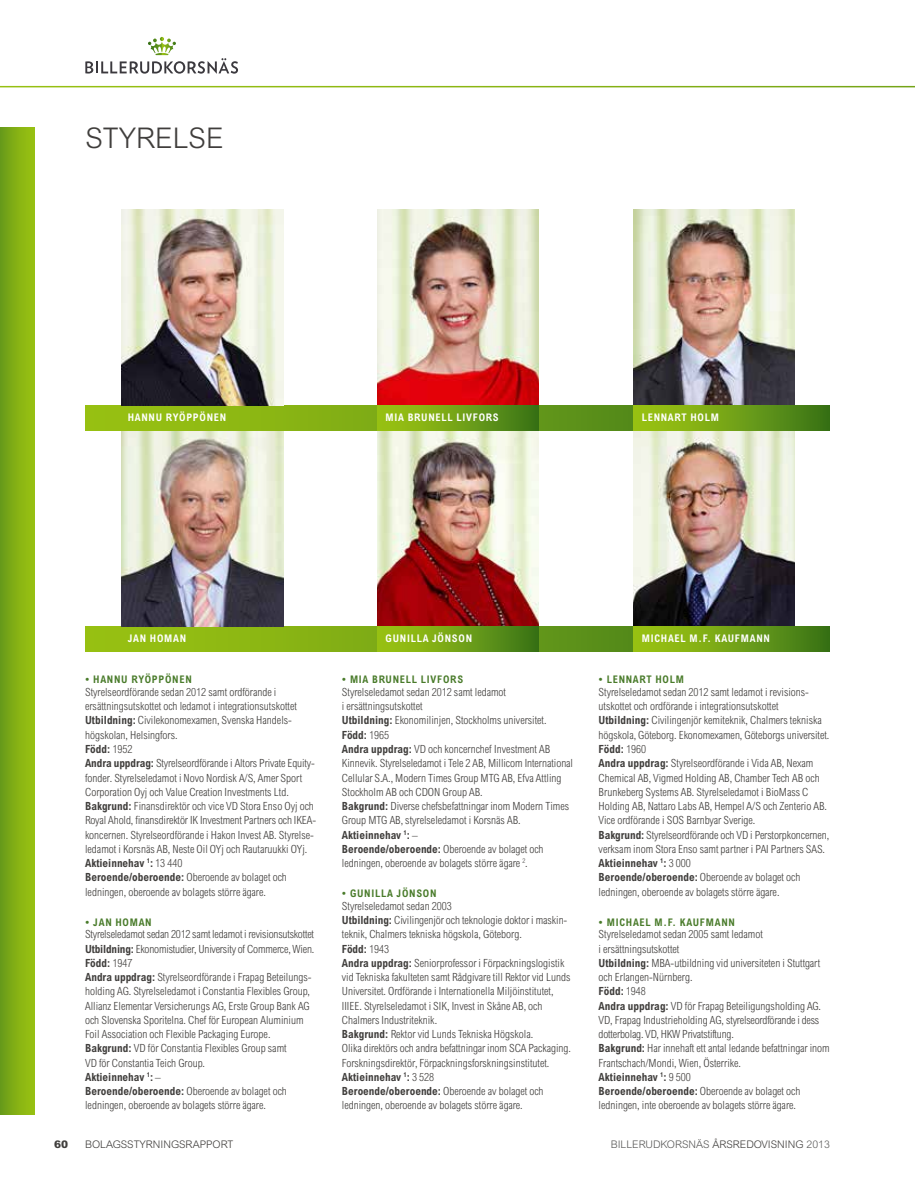
<style>
.page{position:relative;width:915px;height:1191px;background:#fff}
.page>*{position:absolute;margin:0;border:0;box-sizing:border-box;transform-origin:0 0}
.t1{font:300 28.5px "Arial MT Std";color:#403e3c}
.t2{font:300 condensed 11.25px/14.2px "Arial MT Std";color:#403e3c}
.t3{font:700 condensed 10.5px "Arial MT Std";letter-spacing:.07em;color:#497b2a}
.t4{font:700 condensed 10.5px "Arial MT Std";letter-spacing:.07em;color:#fff}
.t5{font:300 10.5px "Arial MT Std";color:#595958}
.t6{font:300 10.5px "Arial MT Std";color:#403e3c}
.t7{font:900 10.5px "Arial MT Std";color:#403e3c}
.s1{font-weight:700}
.s2{color:#403e3c}
</style>
<div class="page">
<svg style="left:85px;top:37px;width:153px;height:37px"></svg>
<div style="left:0;top:128px;width:34px;height:986px;background:linear-gradient(to right,#6a9c19,#9ac211)"></div>
<svg style="left:85px;top:626px;width:548px;height:26px;background:#7fab15"></svg>
<img style="left:633px;top:431px;width:161px;height:195px">
<img style="left:377px;top:431px;width:161px;height:195px">
<img style="left:121px;top:431px;width:162px;height:195px">
<div style="left:377px;top:626px;width:161px;height:26px;background:linear-gradient(to right,#a3ca13,#3d7719)"></div>
<div style="left:633px;top:626px;width:196px;height:26px;background:linear-gradient(to right,#a3ca13,#3d7719)"></div>
<svg style="left:85px;top:405px;width:548px;height:26px;background:#7fab15"></svg>
<img style="left:633px;top:209px;width:161px;height:196px">
<img style="left:377px;top:209px;width:161px;height:196px">
<img style="left:121px;top:209px;width:162px;height:196px">
<div style="left:377px;top:405px;width:161px;height:26px;background:linear-gradient(to right,#a3ca13,#3d7719)"></div>
<div style="left:633px;top:405px;width:196px;height:26px;background:linear-gradient(to right,#a3ca13,#3d7719)"></div>
<h1 class="t1" style="left:85px;top:122px;width:139px">STYRELSE</h1>
<p class="t4" style="left:128px;top:411px;width:100px">HANNU RYÖPPÖNEN</p>
<p class="t4" style="left:385px;top:411px;width:115px">MIA BRUNELL LIVFORS</p>
<p class="t4" style="left:641px;top:411px;width:79px">LENNART HOLM</p>
<p class="t4" style="left:128px;top:632px;width:60px">JAN HOMAN</p>
<p class="t4" style="left:385px;top:632px;width:88px">GUNILLA JÖNSON</p>
<p class="t4" style="left:641px;top:632px;width:130px">MICHAEL M.F. KAUFMANN</p>
<p class="t3" style="left:85px;top:673px;width:108px">• HANNU RYÖPPÖNEN</p>
<p class="t2" style="left:85px;top:685px;width:232px">Styrelseordförande sedan 2012 samt ordförande i ersättningsutskottet och ledamot i integrationsutskottet <span class="s1">Utbildning:</span> Civilekonomexamen, Svenska Handels&shy;högskolan, Helsingfors.<br><span class="s1">Född:</span> 1952<br><span class="s1">Andra uppdrag:</span> Styrelseordförande i Altors Private Equity&shy;fonder. Styrelseledamot i Novo Nordisk A/S, Amer Sport Corporation Oyj och Value Creation Investments Ltd.<br><span class="s1">Bakgrund:</span> Finansdirektör och vice VD Stora Enso Oyj och Royal Ahold, finansdirektör IK Investment Partners och IKEA&shy;koncernen. Styrelseordförande i Hakon Invest AB. Styrelse&shy;ledamot i Korsnäs AB, Neste Oil OYj och Rautaruukki OYj.<br><span class="s1">Aktieinnehav</span> <sup>1</sup><span class="s1">:</span> 13 440<br><span class="s1">Beroende/oberoende:</span> Oberoende av bolaget och ledningen, oberoende av bolagets större ägare.</p>
<p class="t3" style="left:85px;top:915px;width:68px">• JAN HOMAN</p>
<p class="t2" style="left:85px;top:927px;width:231px">Styrelseledamot sedan 2012 samt ledamot i revisionsutskottet <span class="s1">Utbildning:</span> Ekonomistudier, University of Commerce, Wien.<br><span class="s1">Född:</span> 1947<br><span class="s1">Andra uppdrag:</span> Styrelseordförande i Frapag Beteilungs&shy;holding AG. Styrelseledamot i Constantia Flexibles Group, Allianz Elementar Versicherungs AG, Erste Group Bank AG och Slovenska Sporitelna. Chef för European Aluminium Foil Association och Flexible Packaging Europe.<br><span class="s1">Bakgrund:</span> VD för Constantia Flexibles Group samt<br>VD för Constantia Teich Group.<br><span class="s1">Aktieinnehav</span> <sup>1</sup><span class="s1">:</span> –<br><span class="s1">Beroende/oberoende:</span> Oberoende av bolaget och ledningen, oberoende av bolagets större ägare.</p>
<p class="t3" style="left:342px;top:673px;width:123px">• MIA BRUNELL LIVFORS</p>
<p class="t2" style="left:342px;top:685px;width:233px">Styrelseledamot sedan 2012 samt ledamot<br>i ersättningsutskottet<br><span class="s1">Utbildning:</span> Ekonomilinjen, Stockholms universitet.<br><span class="s1">Född:</span> 1965<br><span class="s1">Andra uppdrag:</span> VD och koncernchef Investment AB Kinnevik. Styrelseledamot i Tele 2 AB, Millicom International Cellular S.A., Modern Times Group MTG AB, Efva Attling Stockholm AB och CDON Group AB.<br><span class="s1">Bakgrund:</span> Diverse chefsbefattningar inom Modern Times Group MTG AB, styrelseledamot i Korsnäs AB.<br><span class="s1">Aktieinnehav</span> <sup>1</sup><span class="s1">:</span> –<br><span class="s1">Beroende/oberoende:</span> Oberoende av bolaget och ledningen, oberoende av bolagets större ägare <sup>2</sup>.</p>
<p class="t3" style="left:342px;top:887px;width:96px">• GUNILLA JÖNSON</p>
<p class="t2" style="left:342px;top:898px;width:230px">Styrelseledamot sedan 2003<br><span class="s1">Utbildning:</span> Civilingenjör och teknologie doktor i maskin&shy;teknik, Chalmers tekniska högskola, Göteborg.<br><span class="s1">Född:</span> 1943<br><span class="s1">Andra uppdrag:</span> Seniorprofessor i Förpackningslogistik vid Tekniska fakulteten samt Rådgivare till Rektor vid Lunds Universitet. Ordförande i Internationella Miljöinstitutet, IIIEE. Styrelseledamot i SIK, Invest in Skåne AB, och Chalmers Industriteknik.<br><span class="s1">Bakgrund:</span> Rektor vid Lunds Tekniska Högskola.<br>Olika direktörs och andra befattningar inom SCA Packaging.<br>Forskningsdirektör, Förpackningsforskningsinstitutet.<br><span class="s1">Aktieinnehav</span> <sup>1</sup><span class="s1">:</span> 3 528<br><span class="s1">Beroende/oberoende:</span> Oberoende av bolaget och ledningen, oberoende av bolagets större ägare.</p>
<p class="t3" style="left:598px;top:673px;width:87px">• LENNART HOLM</p>
<p class="t2" style="left:598px;top:685px;width:232px">Styrelseledamot sedan 2012 samt ledamot i revisions&shy;utskottet och ordförande i integrationsutskottet <span class="s1">Utbildning:</span> Civilingenjör kemiteknik, Chalmers tekniska högskola, Göteborg. Ekonomexamen, Göteborgs universitet.<br><span class="s1">Född:</span> 1960<br><span class="s1">Andra uppdrag:</span> Styrelseordförande i Vida AB, Nexam Chemical AB, Vigmed Holding AB, Chamber Tech AB och Brunkeberg Systems AB. Styrelseledamot i BioMass C Holding AB, Nattaro Labs AB, Hempel A/S och Zenterio AB.<br>Vice ordförande i SOS Barnbyar Sverige.<br><span class="s1">Bakgrund:</span> Styrelseordförande och VD i Perstorpkoncernen, verksam inom Stora Enso samt partner i PAI Partners SAS.<br><span class="s1">Aktieinnehav</span> <sup>1</sup><span class="s1">:</span> 3 000<br><span class="s1">Beroende/oberoende:</span> Oberoende av bolaget och ledningen, oberoende av bolagets större ägare.</p>
<p class="t3" style="left:598px;top:915px;width:138px">• MICHAEL M.F. KAUFMANN</p>
<p class="t2" style="left:598px;top:927px;width:232px">Styrelseledamot sedan 2005 samt ledamot<br>i ersättningsutskottet<br><span class="s1">Utbildning:</span> MBA-utbildning vid universiteten i Stuttgart och Erlangen-Nürnberg.<br><span class="s1">Född:</span> 1948<br><span class="s1">Andra uppdrag:</span> VD för Frapag Beteiligungsholding AG.<br>VD, Frapag Industrieholding AG, styrelseordförande i dess dotterbolag. VD, HKW Privatstiftung.<br><span class="s1">Bakgrund:</span> Har innehaft ett antal ledande befattningar inom Frantschach/Mondi, Wien, Österrike.<br><span class="s1">Aktieinnehav</span> <sup>1</sup><span class="s1">:</span> 9 500<br><span class="s1">Beroende/oberoende:</span> Oberoende av bolaget och ledningen, inte oberoende av bolagets större ägare.</p>
<p class="t7" style="left:54px;top:1137px;width:16px">60</p>
<p class="t6" style="left:85px;top:1138px;width:150px">BOLAGSSTYRNINGSRAPPORT</p>
<p class="t5" style="left:610px;top:1138px;width:220px">BILLERUDKORSNÄS <span class="s2">ÅRSREDOVISNING</span> 2013</p>
</div>
